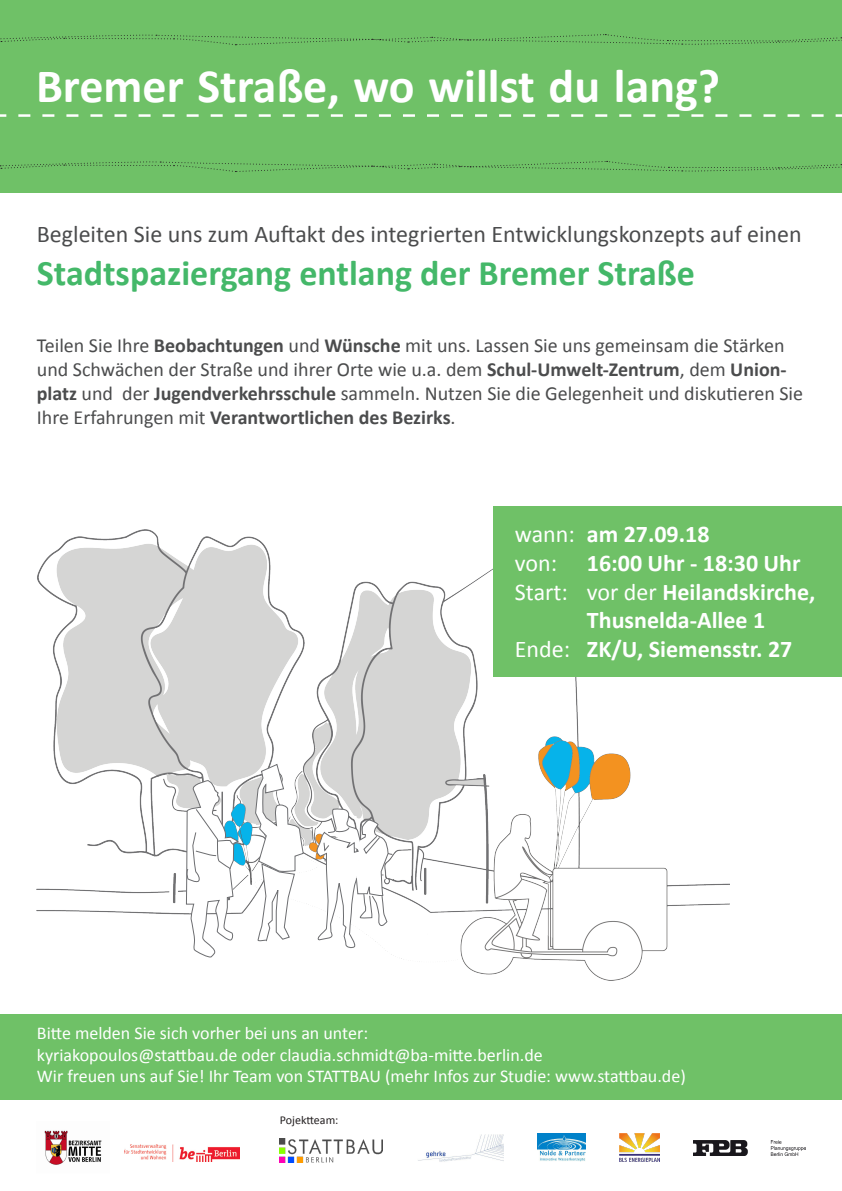
<style>
.page{position:relative;width:842px;height:1191px;background:#fff}
.page>*{position:absolute;margin:0;border:0;box-sizing:border-box;transform-origin:0 0}
.t1{font:700 48px "Calibri";color:#fff}
.t2{font:700 36px "Calibri";color:#44b869}
.t3{font:700 24px "Calibri";color:#fff}
.t4{font:24px "Calibri";color:#4b4c4d}
.t5{font:20px/24px "Calibri";color:#4b4c4d}
.t6{font:18px "Calibri";color:#fff}
.t7{font:12px "Calibri";color:#231f20}
.s1{font-weight:700}
.s2{font-weight:400}
</style>
<div class="page">
<img style="left:279px;top:1138px;width:104px;height:24px">
<img style="left:538px;top:1133px;width:47px;height:28px">
<img style="left:620px;top:1133px;width:39px;height:28px">
<img style="left:694px;top:1140px;width:111px;height:15px">
<img style="left:418px;top:1134px;width:85px;height:28px">
<img style="left:125px;top:1144px;width:115px;height:17px">
<img style="left:44px;top:1130px;width:58px;height:35px">
<img style="left:37px;top:529px;width:692px;height:451px">
<svg style="left:186px;top:779px;width:54px;height:179px"></svg>
<svg style="left:315px;top:807px;width:74px;height:161px"></svg>
<svg style="left:255px;top:763px;width:49px;height:179px"></svg>
<div style="left:0;top:1014px;width:842px;height:85px;background:#6fc167"></div>
<div style="left:0;top:0;width:842px;height:193px;background:#6fc167"></div>
<svg style="left:0;top:160px;width:842px;height:12px"></svg>
<svg style="left:0;top:34px;width:842px;height:12px"></svg>
<svg style="left:0;top:114px;width:842px;height:3px"></svg>
<div style="left:494px;top:506px;width:348px;height:170px;background:#6fc167"></div>
<p class="t1" style="left:36px;top:56px;width:686px">Bremer Straße, wo willst du lang?</p>
<p class="t4" style="left:37px;top:219px;width:766px">Begleiten Sie uns zum Auftakt des integrierten Entwicklungskonzepts auf einen</p>
<p class="t2" style="left:37px;top:250px;width:660px">Stadtspaziergang entlang der Bremer Straße</p>
<p class="t5" style="left:37px;top:334px;width:768px">Teilen Sie Ihre <span class="s1">Beobachtungen</span> und <span class="s1">Wünsche</span> mit uns. Lassen Sie uns gemeinsam die Stärken und Schwächen der Straße und ihrer Orte wie u.a. dem <span class="s1">Schul-Umwelt-Zentrum</span>, dem <span class="s1">Union&shy;platz</span> und der <span class="s1">Jugendverkehrsschule</span> sammeln. Nutzen Sie die Gelegenheit und diskutieren Sie Ihre Erfahrungen mit <span class="s1">Verantwortlichen des Bezirks</span>.</p>
<p class="t3" style="left:515px;top:519px;width:196px"><span class="s2">wann:</span> am 27.09.18</p>
<p class="t3" style="left:515px;top:547px;width:287px"><span class="s2">von:</span> 16:00 Uhr - 18:30 Uhr</p>
<p class="t3" style="left:515px;top:576px;width:302px"><span class="s2">Start: vor der</span> Heilandskirche,</p>
<p class="t3" style="left:587px;top:605px;width:180px">Thusnelda-Allee 1</p>
<p class="t3" style="left:515px;top:634px;width:279px"><span class="s2">Ende:</span> ZK/U, Siemensstr. 27</p>
<p class="t6" style="left:37px;top:1021px;width:333px">Bitte melden Sie sich vorher bei uns an unter:</p>
<p class="t6" style="left:37px;top:1043px;width:507px">kyriakopoulos@stattbau.de oder claudia.schmidt@ba-mitte.berlin.de</p>
<p class="t6" style="left:37px;top:1065px;width:650px">Wir freuen uns auf Sie! Ihr Team von STATTBAU (mehr Infos zur Studie: www.stattbau.de)</p>
<p class="t7" style="left:280px;top:1112px;width:60px">Pojektteam:</p>
</div>
